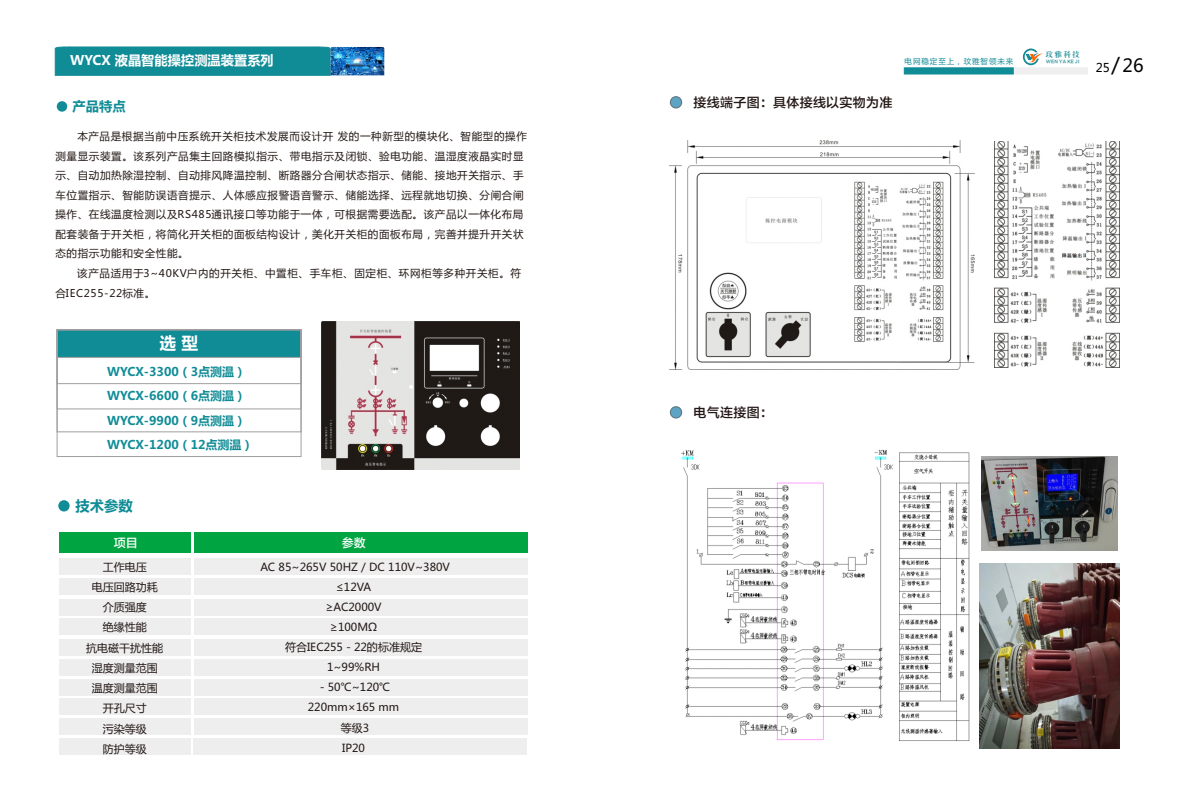
<style>
.page{position:relative;width:1191px;height:808px;background:#fff}
.page>*{position:absolute;margin:0;border:0;box-sizing:border-box;transform-origin:0 0}
.t1{font:700 16.8px "Microsoft Ya Hei";color:#fff}
.t2{font:700 14.3px "Microsoft Ya Hei";color:#108c96}
.t3{font:700 13.3px "Microsoft Ya Hei";color:#108c96}
.t4{font:700 13.2px "Microsoft Ya Hei";color:#fff}
.t5{font:13px "FZLTZHK GBK1 0";letter-spacing:.02em;color:#231815}
.t6{font:700 12px/24.2px "Microsoft Ya Hei";color:#108c96}
.t7{font:12px "Microsoft Ya Hei";color:#000}
.t8{font:12px "FZLTZHK GBK1 0";color:#fff}
.t9{font:11px/20.1px "Microsoft Ya Hei";color:#231815;text-align:center}
.t10{font:10.5px/19.6px "Microsoft Ya Hei";letter-spacing:.06em;color:#231916}
.t11{font:7.5px "Microsoft Ya Hei";letter-spacing:.12em;color:#108c96}
.t12{font:7.5px "FZXBSJW GB1 0";color:#178b95;scale:.96 1}
.t13{font:4.3px "FZLTZHK GBK1 0";letter-spacing:.055em;color:#178b95;scale:.96 1}
.s1{font-size:20px}
.s2{font-size:18px}
</style>
<div class="page">
<svg style="left:904px;top:49px;width:183px;height:25px"></svg>
<img style="left:322px;top:321px;width:198px;height:148px">
<div style="left:59px;top:558px;width:132px;height:17px;background:#eeeeef"></div>
<div style="left:59px;top:578px;width:132px;height:17px;background:#eeeeef"></div>
<div style="left:59px;top:599px;width:132px;height:17px;background:#eeeeef"></div>
<div style="left:59px;top:618px;width:132px;height:17px;background:#eeeeef"></div>
<div style="left:59px;top:639px;width:132px;height:17px;background:#eeeeef"></div>
<div style="left:59px;top:659px;width:132px;height:17px;background:#eeeeef"></div>
<div style="left:59px;top:678px;width:132px;height:17px;background:#eeeeef"></div>
<div style="left:59px;top:698px;width:132px;height:17px;background:#eeeeef"></div>
<div style="left:194px;top:558px;width:333px;height:17px;background:#eeeeef"></div>
<div style="left:194px;top:578px;width:333px;height:17px;background:#eeeeef"></div>
<div style="left:194px;top:599px;width:333px;height:17px;background:#eeeeef"></div>
<div style="left:194px;top:618px;width:333px;height:17px;background:#eeeeef"></div>
<div style="left:194px;top:639px;width:333px;height:17px;background:#eeeeef"></div>
<div style="left:194px;top:659px;width:333px;height:17px;background:#eeeeef"></div>
<div style="left:194px;top:678px;width:333px;height:17px;background:#eeeeef"></div>
<div style="left:194px;top:698px;width:333px;height:17px;background:#eeeeef"></div>
<div style="left:59px;top:532px;width:132px;height:21px;background:#00a441"></div>
<div style="left:194px;top:532px;width:333px;height:21px;background:#00a441"></div>
<div style="left:59px;top:718px;width:132px;height:17px;background:#eeeeef"></div>
<div style="left:194px;top:718px;width:333px;height:17px;background:#eeeeef"></div>
<div style="left:59px;top:738px;width:132px;height:17px;background:#eeeeef"></div>
<div style="left:193px;top:738px;width:334px;height:17px;background:#eeeeef"></div>
<img style="left:670px;top:141px;width:304px;height:228px">
<div style="left:670px;top:96px;width:12px;height:12px;background:#5ea3c4;border:1px solid #55717c;border-radius:50%"></div>
<img style="left:994px;top:141px;width:125px;height:227px">
<img style="left:681px;top:450px;width:289px;height:291px">
<div style="left:670px;top:406px;width:12px;height:12px;background:#5ea3c4;border:1px solid #55717c;border-radius:50%"></div>
<div style="left:55px;top:47px;width:275px;height:29px;background:#108c96"></div>
<img style="left:330px;top:47px;width:54px;height:28px">
<div style="left:57px;top:101px;width:10px;height:11px;background:#108c96;border-radius:50%"></div>
<svg style="left:59px;top:329px;width:243px;height:29px;background:#168d96"></svg>
<div style="left:57px;top:329px;width:244px;height:55px;border:1px solid #9f9fa0"></div>
<div style="left:57px;top:329px;width:244px;height:80px;border:1px solid #9f9fa0"></div>
<div style="left:57px;top:329px;width:244px;height:128px;border:1px solid #9f9fa0"></div>
<img style="left:980px;top:563px;width:139px;height:186px">
<img style="left:981px;top:456px;width:137px;height:95px">
<div style="left:58px;top:500px;width:12px;height:11px;background:#108c96;border-radius:50%"></div>
<p class="t4" style="left:70px;top:54px;width:205px">WYCX 液晶智能操控测温装置系列</p>
<p class="t3" style="left:73px;top:100px;width:55px">产品特点</p>
<p class="t10" style="left:55px;top:127px;width:473px;text-indent:22px">本产品是根据当前中压系统开关柜技术发展而设计开发的一种新型的模块化、智能型的操作测量显示装置。该系列产品集主回路模拟指示、带电指示及闭锁、验电功能、温湿度液晶实时显示、自动加热除湿控制、自动排风降温控制、断路器分合闸状态指示、储能、接地开关指示、手车位置指示、智能防误语音提示、人体感应报警语音警示、储能选择、远程就地切换、分闸合闸操作、在线温度检测以及RS485通讯接口等功能于一体，可根据需要选配。该产品以一体化布局配套装备于开关柜，将简化开关柜的面板结构设计，美化开关柜的面板布局，完善并提升开关状态的指示功能和安全性能。</p>
<p class="t10" style="left:55px;top:264px;width:467px;text-indent:22px">该产品适用于3~40KV户内的开关柜、中置柜、手车柜、固定柜、环网柜等多种开关柜。符合IEC255-22标准。</p>
<h1 class="t1" style="left:160px;top:336px;width:40px">选 型</h1>
<p class="t6" style="left:107px;top:361px;width:148px">WYCX-3300（3点测温）<br>WYCX-6600（6点测温）<br>WYCX-9900（9点测温）<br>WYCX-1200（12点测温）</p>
<h2 class="t2" style="left:75px;top:499px;width:59px">技术参数</h2>
<p class="t8" style="left:114px;top:536px;width:25px">项目</p>
<p class="t8" style="left:342px;top:536px;width:25px">参数</p>
<p class="t9" style="left:260px;top:558px;width:191px">AC 85~265V 50HZ / DC 110V~380V ≤12VA<br>≥AC2000V<br>≥100MΩ<br>符合IEC255－22的标准规定<br>1~99%RH<br>－50℃~120℃<br>220mm×165 mm<br>等级3<br>IP20</p>
<p class="t9" style="left:86px;top:558px;width:78px">工作电压<br>电压回路功耗介质强度<br>绝缘性能<br>抗电磁干扰性能湿度测量范围温度测量范围开孔尺寸<br>污染等级<br>防护等级</p>
<p class="t5" style="left:693px;top:96px;width:200px">接线端子图：具体接线以实物为准</p>
<p class="t12" style="left:1045px;top:50px;width:37px">玟雅科技</p>
<p class="t11" style="left:904px;top:58px;width:110px">电网稳定至上，玟雅智领未来</p>
<p class="t13" style="left:1046px;top:59px;width:36px">WEN YA KE JI</p>
<p class="t7" style="left:1095px;top:63px;width:49px">25<span class="s1">/</span><span class="s2">26</span></p>
<p class="t5" style="left:693px;top:406px;width:81px">电气连接图：</p>
</div>
